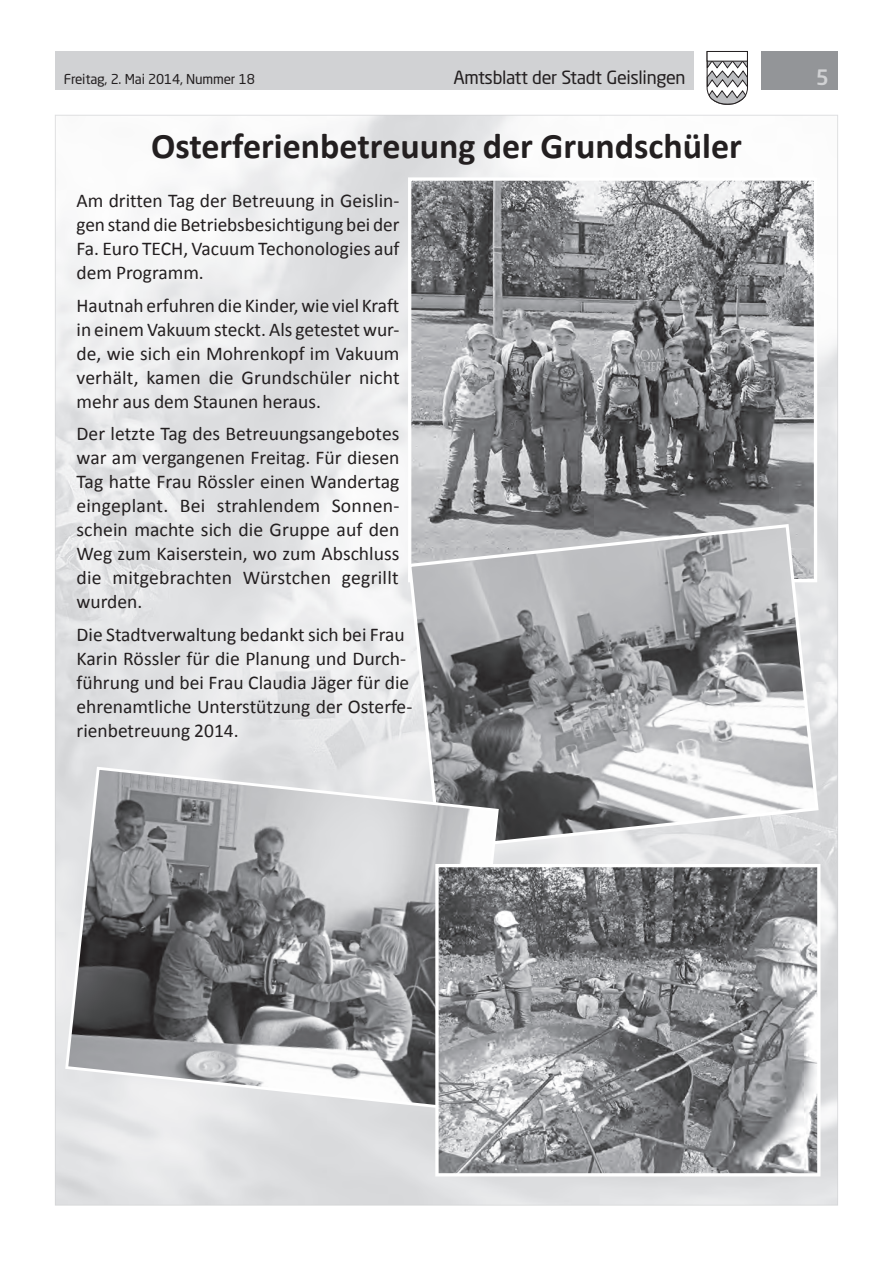
<style>
.page{position:relative;width:893px;height:1263px;background:#fff}
.page>*{position:absolute;margin:0;border:0;box-sizing:border-box;transform-origin:0 0}
.t1{font:700 36px "Calibri";color:#231f20}
.t2{font:500 21px "Neo Sans Std";color:#d1d2d4}
.t3{font:19.5px/24px "Calibri";color:#231f20;text-align:justify}
.t4{font:18px "Neo Sans Std";letter-spacing:-.02em;color:#231f20}
.t5{font:13.5px "Neo Sans Std";letter-spacing:-.015em;color:#231f20}
</style>
<div class="page">
<div style="left:55px;top:51px;width:639px;height:38px;background:#d1d2d4"></div>
<div style="left:761px;top:51px;width:77px;height:38px;background:#939598"></div>
<svg style="left:706px;top:51px;width:42px;height:54px"></svg>
<div style="left:707px;top:51px;width:41px;height:10px;background:#fff;border:1px solid #231f20"></div>
<img style="left:55px;top:115px;width:783px;height:1090px">
<svg style="left:408px;top:177px;width:409px;height:347px;background:#8c8c8f"></svg>
<svg style="left:408px;top:524px;width:411px;height:326px;background:#acadaf"></svg>
<svg style="left:65px;top:767px;width:434px;height:344px;background:#a0a1a3"></svg>
<svg style="left:435px;top:864px;width:385px;height:312px;background:#8f9093"></svg>
<p class="t5" style="left:64px;top:71px;width:193px">Freitag, 2. Mai 2014, Nummer 18</p>
<p class="t4" style="left:453px;top:66px;width:234px">Amtsblatt der Stadt Geislingen</p>
<p class="t2" style="left:816px;top:64px;width:15px">5</p>
<h1 class="t1" style="left:151px;top:123px;width:592px">Osterferienbetreuung der Grundschüler</h1>
<p class="t3" style="left:77px;top:189px;width:324px">Am dritten Tag der Betreuung in Geislin&shy;gen stand die Betriebsbesichtigung bei der Fa. Euro TECH, Vacuum Techonologies auf dem Programm.</p>
<p class="t3" style="left:77px;top:293px;width:325px">Hautnah erfuhren die Kinder, wie viel Kraft in einem Vakuum steckt. Als getestet wur&shy;de, wie sich ein Mohrenkopf im Vakuum verhält, kamen die Grundschüler nicht mehr aus dem Staunen heraus.</p>
<p class="t3" style="left:77px;top:422px;width:324px">Der letzte Tag des Betreuungsangebotes war am vergangenen Freitag. Für diesen Tag hatte Frau Rössler einen Wandertag eingeplant. Bei strahlendem Sonnen&shy;schein machte sich die Gruppe auf den Weg zum Kaiserstein, wo zum Abschluss die mitgebrachten Würstchen gegrillt wurden.</p>
<p class="t3" style="left:77px;top:622px;width:337px;text-align:left">Die Stadtverwaltung bedankt sich bei Frau Karin Rössler für die Planung und Durch&shy;führung und bei Frau Claudia Jäger für die ehrenamtliche Unterstützung der Osterfe&shy;rienbetreuung 2014.</p>
</div>
